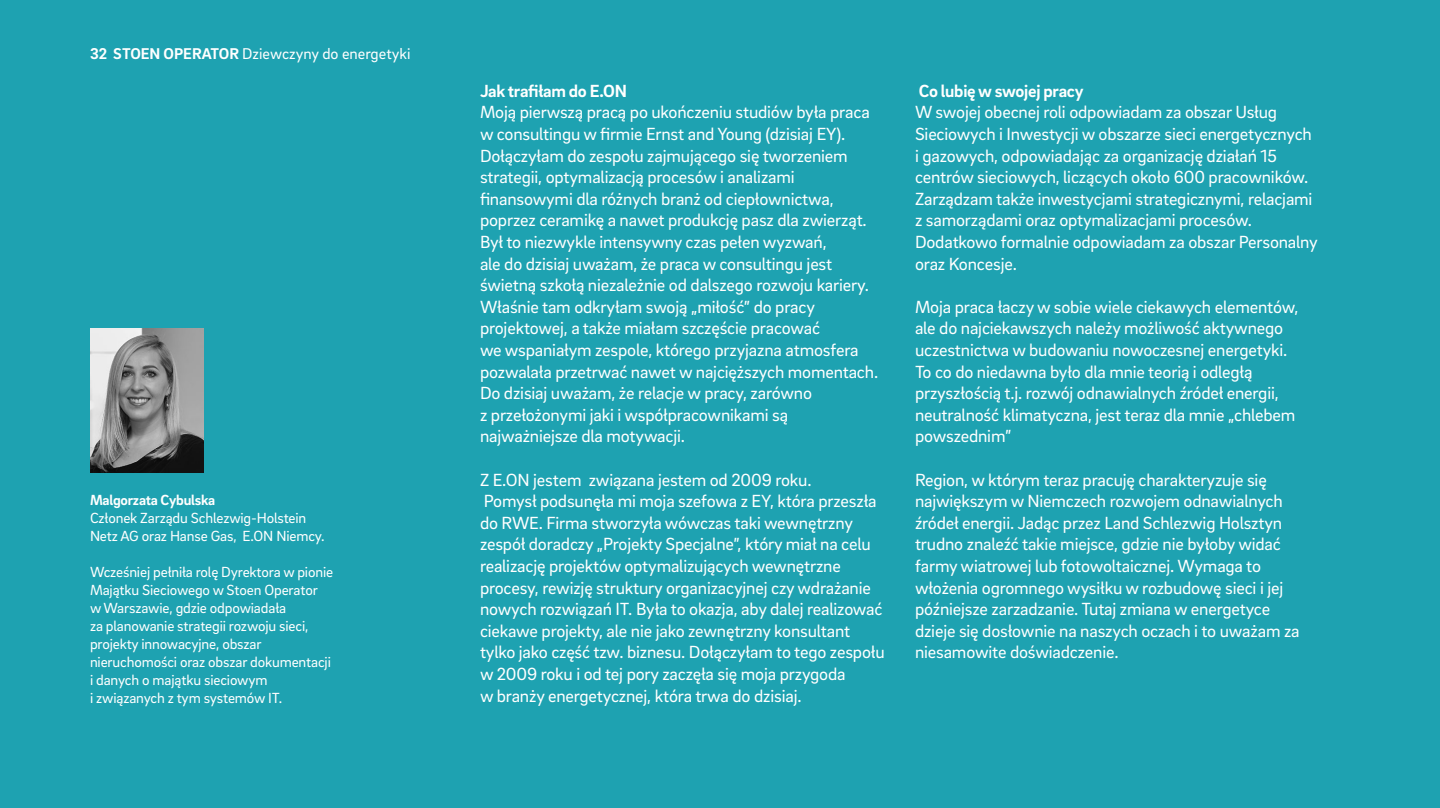
<style>
.page{position:relative;width:1440px;height:808px;background:#fff}
.page>*{position:absolute;margin:0;border:0;box-sizing:border-box;transform-origin:0 0}
.t1{font:18px/21.6px "EON Brix Sans";letter-spacing:-.01em;color:#fff}
.t2{font:700 18px "EON Brix Sans";letter-spacing:-.015em;color:#fff}
.t3{font:16px "EON Brix Sans";color:#fff}
.t4{font:15px/18px "EON Brix Sans";letter-spacing:-.01em;color:#fff}
.t5{font:700 15px "EON Brix Sans";letter-spacing:-.015em;color:#fff}
.s1{font-weight:700}
</style>
<div class="page">
<div style="left:1px;top:0;width:1439px;height:808px;background:#1ea2b1"></div>
<img style="left:90px;top:329px;width:113px;height:144px">
<p class="t3" style="left:90px;top:43px;width:322px"><span class="s1">32 STOEN OPERATOR</span> Dziewczyny do energetyki</p>
<p class="t5" style="left:90px;top:490px;width:127px">Malgorzata Cybulska</p>
<p class="t4" style="left:90px;top:508px;width:236px">Członek Zarządu Schlezwig-Holstein<br>Netz AG oraz Hanse Gas, E.ON Niemcy.</p>
<p class="t4" style="left:90px;top:562px;width:245px">Wcześniej pełniła rolę Dyrektora w pionie Majątku Sieciowego w Stoen Operator<br>w Warszawie, gdzie odpowiadała<br>za planowanie strategii rozwoju sieci, projekty innowacyjne, obszar nieruchomości oraz obszar dokumentacji i danych o majątku sieciowym<br>i związanych z tym systemów IT.</p>
<p class="t2" style="left:480px;top:79px;width:149px">Jak trafiłam do E.ON</p>
<p class="t1" style="left:480px;top:101px;width:400px">Moją pierwszą pracą po ukończeniu studiów była praca w consultingu w firmie Ernst and Young (dzisiaj EY).<br>Dołączyłam do zespołu zajmującego się tworzeniem strategii, optymalizacją procesów i analizami finansowymi dla różnych branż od ciepłownictwa, poprzez ceramikę a nawet produkcję pasz dla zwierząt.<br>Był to niezwykle intensywny czas pełen wyzwań,<br>ale do dzisiaj uważam, że praca w consultingu jest świetną szkołą niezależnie od dalszego rozwoju kariery.<br>Właśnie tam odkryłam swoją „miłość” do pracy projektowej, a także miałam szczęście pracować<br>we wspaniałym zespole, którego przyjazna atmosfera pozwalała przetrwać nawet w najcięższych momentach.<br>Do dzisiaj uważam, że relacje w pracy, zarówno<br>z przełożonymi jaki i współpracownikami są najważniejsze dla motywacji.</p>
<p class="t1" style="left:480px;top:468px;width:406px">Z E.ON jestem związana jestem od 2009 roku.<br>Pomysł podsunęła mi moja szefowa z EY, która przeszła do RWE. Firma stworzyła wówczas taki wewnętrzny zespół doradczy „Projekty Specjalne”, który miał na celu realizację projektów optymalizujących wewnętrzne procesy, rewizję struktury organizacyjnej czy wdrażanie nowych rozwiązań IT. Była to okazja, aby dalej realizować ciekawe projekty, ale nie jako zewnętrzny konsultant tylko jako część tzw. biznesu. Dołączyłam to tego zespołu w 2009 roku i od tej pory zaczęła się moja przygoda<br>w branży energetycznej, która trwa do dzisiaj.</p>
<p class="t2" style="left:919px;top:79px;width:166px">Co lubię w swojej pracy</p>
<p class="t1" style="left:915px;top:101px;width:404px">W swojej obecnej roli odpowiadam za obszar Usług Sieciowych i Inwestycji w obszarze sieci energetycznych i gazowych, odpowiadając za organizację działań 15 centrów sieciowych, liczących około 600 pracowników.<br>Zarządzam także inwestycjami strategicznymi, relacjami z samorządami oraz optymalizacjami procesów.<br>Dodatkowo formalnie odpowiadam za obszar Personalny oraz Koncesje.</p>
<p class="t1" style="left:915px;top:295px;width:385px">Moja praca łaczy w sobie wiele ciekawych elementów, ale do najciekawszych należy możliwość aktywnego uczestnictwa w budowaniu nowoczesnej energetyki.<br>To co do niedawna było dla mnie teorią i odległą przyszłością t.j. rozwój odnawialnych źródeł energii, neutralność klimatyczna, jest teraz dla mnie „chlebem powszednim”</p>
<p class="t1" style="left:915px;top:468px;width:386px">Region, w którym teraz pracuję charakteryzuje się największym w Niemczech rozwojem odnawialnych źródeł energii. Jadąc przez Land Schlezwig Holsztyn trudno znaleźć takie miejsce, gdzie nie byłoby widać farmy wiatrowej lub fotowoltaicznej. Wymaga to włożenia ogromnego wysiłku w rozbudowę sieci i jej późniejsze zarzadzanie. Tutaj zmiana w energetyce dzieje się dosłownie na naszych oczach i to uważam za niesamowite doświadczenie.</p>
</div>
